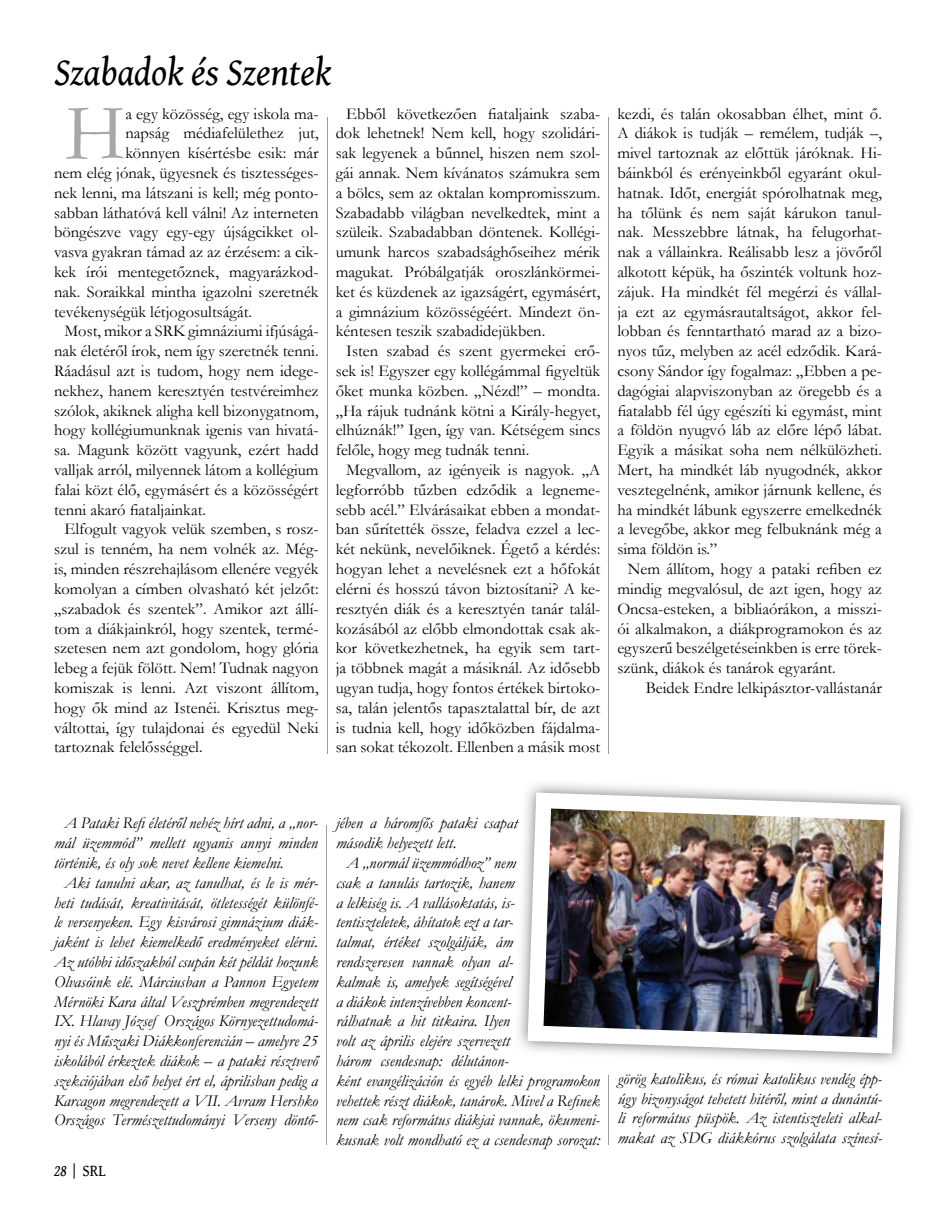
<style>
.page{position:relative;width:936px;height:1208px;background:#fff}
.page>*{position:absolute;margin:0;border:0;box-sizing:border-box;transform-origin:0 0}
.t1{font:79.95px "Garamond";color:#a5a9aa}
.t2{font:italic 39.6px "Gentium Book Basic";color:#000;scale:.91 1}
.t3{font:16.5px/19.8px "Garamond";color:#000;text-align:justify}
.t4{font:italic 16.5px/19.8px "Garamond";color:#000;text-align:justify}
.t5{font:italic 16.5px "Gentium Book Basic";color:#000;scale:.91 1}
.s1{font-style:normal}
</style>
<div class="page">
<hr style="left:327px;top:118px;width:1px;height:636px;background:#9c9d9f">
<hr style="left:608px;top:118px;width:1px;height:636px;background:#9c9d9f">
<img style="left:516px;top:783px;width:394px;height:280px">
<img style="left:513px;top:817px;width:6px;height:15px">
<img style="left:513px;top:861px;width:3px;height:7px">
<svg style="left:513px;top:881px;width:2px;height:97px"></svg>
<img style="left:527px;top:792px;width:373px;height:261px">
<hr style="left:326px;top:825px;width:1px;height:319px;background:#9c9d9f">
<hr style="left:608px;top:1075px;width:1px;height:69px;background:#9c9d9f">
<h2 class="t2" style="left:54px;top:43px;width:306px">Szabadok és Szentek</h2>
<h1 class="t1" style="left:64px;top:79px;width:62px">H</h1>
<p class="t3" style="left:125px;top:103px;width:195px">a egy közösség, egy iskola ma-</p>
<p class="t3" style="left:125px;top:123px;width:195px">napság médiafelülethez jut,</p>
<p class="t3" style="left:125px;top:143px;width:195px">könnyen kísértésbe esik: már</p>
<p class="t3" style="left:54px;top:162px;width:266px">nem elég jónak, ügyesnek és tisztességes-</p>
<p class="t3" style="left:54px;top:182px;width:266px">nek lenni, ma látszani is kell; még ponto-</p>
<p class="t3" style="left:54px;top:202px;width:266px">sabban láthatóvá kell válni! Az interneten</p>
<p class="t3" style="left:54px;top:222px;width:266px">böngészve vagy egy-egy újságcikket ol-</p>
<p class="t3" style="left:54px;top:242px;width:266px">vasva gyakran támad az az érzésem: a cik-</p>
<p class="t3" style="left:54px;top:261px;width:266px">kek írói mentegetőznek, magyarázkod-</p>
<p class="t3" style="left:54px;top:281px;width:266px">nak. Soraikkal mintha igazolni szeretnék</p>
<p class="t3" style="left:54px;top:301px;width:200px">tevékenységük létjogosultságát.</p>
<p class="t3" style="left:64px;top:321px;width:255px">Most, mikor a SRK gimnáziumi ifjúságá-</p>
<p class="t3" style="left:54px;top:341px;width:266px">nak életéről írok, nem így szeretnék tenni.</p>
<p class="t3" style="left:54px;top:360px;width:266px">Ráadásul azt is tudom, hogy nem idege-</p>
<p class="t3" style="left:54px;top:380px;width:266px">nekhez, hanem keresztyén testvéreimhez</p>
<p class="t3" style="left:54px;top:400px;width:266px">szólok, akiknek aligha kell bizonygatnom,</p>
<p class="t3" style="left:54px;top:420px;width:266px">hogy kollégiumunknak igenis van hivatá-</p>
<p class="t3" style="left:54px;top:440px;width:266px">sa. Magunk között vagyunk, ezért hadd</p>
<p class="t3" style="left:54px;top:459px;width:266px">valljak arról, milyennek látom a kollégium</p>
<p class="t3" style="left:54px;top:479px;width:266px">falai közt élő, egymásért és a közösségért</p>
<p class="t3" style="left:54px;top:499px;width:154px">tenni akaró fiataljainkat.</p>
<p class="t3" style="left:64px;top:519px;width:255px">Elfogult vagyok velük szemben, s rosz-</p>
<p class="t3" style="left:54px;top:539px;width:266px">szul is tenném, ha nem volnék az. Még-</p>
<p class="t3" style="left:54px;top:558px;width:266px">is, minden részrehajlásom ellenére vegyék</p>
<p class="t3" style="left:54px;top:578px;width:266px">komolyan a címben olvasható két jelzőt:</p>
<p class="t3" style="left:54px;top:598px;width:266px">„szabadok és szentek”. Amikor azt állí-</p>
<p class="t3" style="left:54px;top:618px;width:266px">tom a diákjainkról, hogy szentek, termé-</p>
<p class="t3" style="left:54px;top:638px;width:266px">szetesen nem azt gondolom, hogy glória</p>
<p class="t3" style="left:54px;top:657px;width:266px">lebeg a fejük fölött. Nem! Tudnak nagyon</p>
<p class="t3" style="left:54px;top:677px;width:266px">komiszak is lenni. Azt viszont állítom,</p>
<p class="t3" style="left:54px;top:697px;width:266px">hogy ők mind az Istenéi. Krisztus meg-</p>
<p class="t3" style="left:54px;top:717px;width:266px">váltottai, így tulajdonai és egyedül Neki</p>
<p class="t3" style="left:54px;top:737px;width:150px">tartoznak felelősséggel.</p>
<p class="t3" style="left:335px;top:103px;width:266px;text-indent:10px">Ebből következően fiataljaink szaba&shy;dok lehetnek! Nem kell, hogy szolidári&shy;sak legyenek a bűnnel, hiszen nem szol&shy;gái annak. Nem kívánatos számukra sem a bölcs, sem az oktalan kompromisszum.<br>Szabadabb világban nevelkedtek, mint a szüleik. Szabadabban döntenek. Kollégi&shy;umunk harcos szabadsághőseihez mérik magukat. Próbálgatják oroszlánkörmei&shy;ket és küzdenek az igazságért, egymásért, a gimnázium közösségéért. Mindezt ön&shy;kéntesen teszik szabadidejükben.</p>
<p class="t3" style="left:335px;top:341px;width:266px;text-indent:10px">Isten szabad és szent gyermekei erő&shy;sek is! Egyszer egy kollégámmal figyeltük őket munka közben. „Nézd!” – mondta. „Ha rájuk tudnánk kötni a Király-hegyet, elhúznák!” Igen, így van. Kétségem sincs felőle, hogy meg tudnák tenni.</p>
<p class="t3" style="left:335px;top:459px;width:266px;text-indent:10px">Megvallom, az igényeik is nagyok. „A legforróbb tűzben edződik a legneme&shy;sebb acél.” Elvárásaikat ebben a mondat&shy;ban sűrítették össze, feladva ezzel a lec&shy;két nekünk, nevelőiknek. Égető a kérdés: hogyan lehet a nevelésnek ezt a hőfokát elérni és hosszú távon biztosítani? A ke&shy;resztyén diák és a keresztyén tanár talál&shy;kozásából az előbb elmondottak csak ak&shy;kor következhetnek, ha egyik sem tart&shy;ja többnek magát a másiknál. Az idősebb ugyan tudja, hogy fontos értékek birtoko&shy;sa, talán jelentős tapasztalattal bír, de azt is tudnia kell, hogy időközben fájdalma&shy;san sokat tékozolt. Ellenben a másik most</p>
<p class="t3" style="left:617px;top:103px;width:266px">kezdi, és talán okosabban élhet, mint ő.<br>A diákok is tudják – remélem, tudják –, mivel tartoznak az előttük járóknak. Hi&shy;báinkból és erényeinkből egyaránt okul&shy;hatnak. Időt, energiát spórolhatnak meg, ha tőlünk és nem saját kárukon tanul&shy;nak. Messzebbre látnak, ha felugorhat&shy;nak a vállainkra. Reálisabb lesz a jövőről alkotott képük, ha őszinték voltunk hoz&shy;zájuk. Ha mindkét fél megérzi és vállal&shy;ja ezt az egymásrautaltságot, akkor fel&shy;lobban és fenntartható marad az a bizo&shy;nyos tűz, melyben az acél edződik. Kará&shy;csony Sándor így fogalmaz: „Ebben a pe&shy;dagógiai alapviszonyban az öregebb és a fiatalabb fél úgy egészíti ki egymást, mint a földön nyugvó láb az előre lépő lábat.<br>Egyik a másikat soha nem nélkülözheti.<br>Mert, ha mindkét láb nyugodnék, akkor vesztegelnénk, amikor járnunk kellene, és ha mindkét lábunk egyszerre emelkednék a levegőbe, akkor meg felbuknánk még a sima földön is.”</p>
<p class="t3" style="left:617px;top:558px;width:266px;text-indent:10px">Nem állítom, hogy a pataki refiben ez mindig megvalósul, de azt igen, hogy az Oncsa-esteken, a bibliaórákon, a misszi&shy;ói alkalmakon, a diákprogramokon és az egyszerű beszélgetéseinkben is erre törek&shy;szünk, diákok és tanárok egyaránt.</p>
<p class="t3" style="left:645px;top:677px;width:237px">Beidek Endre lelkipásztor-vallástanár</p>
<p class="t4" style="left:54px;top:812px;width:265px;text-indent:10px">A Pataki Refiéletéről nehéz hírt adni, a „nor&shy;mál üzemmód” mellett ugyanis annyi minden történik, és oly sok nevet kellene kiemelni.</p>
<p class="t4" style="left:54px;top:872px;width:265px;text-indent:10px">Aki tanulni akar, az tanulhat, és le is mér&shy;heti tudását, kreativitását, ötletességét különfé&shy;le versenyeken. Egy kisvárosi gimnázium diák&shy;jaként is lehet kiemelkedő eredményeket elérni.<br>Az utóbbi időszakból csupán két példát hozunk Olvasóink elé. Márciusban a Pannon Egyetem Mérnöki Kara által Veszprémben megrendezett IX. Hlavay József Országos Környezettudomá&shy;nyi és Műszaki Diákkonferencián – amelyre 25 iskolából érkeztek diákok – a pataki résztvevő szekciójában első helyet ért el, áprilisban pedig a Karcagon megrendezett a VII. Avram Hershko Országos Természettudományi Verseny döntő-</p>
<p class="t5" style="left:54px;top:1158px;width:58px">28 | <span class="s1">SRL</span></p>
<p class="t4" style="left:336px;top:812px;width:183px">jében a háromfős pataki csapat második helyezett lett.</p>
<p class="t4" style="left:336px;top:852px;width:265px;text-align:left;text-indent:10px">A „normál üzemmódhoz” nem<br>csak a tanulás tartozik, hanem<br>a lelkiség is. A vallásoktatás, is-<br>tentiszteletek, áhítatok ezt a tar-<br>talmat, értéket szolgálják, ám<br>rendszeresen vannak olyan al-<br>kalmak is, amelyek segítségével<br>a diákok intenzívebben koncent-<br>rálhatnak a hit titkaira. Ilyen<br>volt az április elejére szervezett<br>három csendesnap: délutánon-<br>ként evangélizáción és egyéb lelki programokon vehettek részt diákok, tanárok. Mivel a Refinek nem csak református diákjai vannak, ökumeni&shy;kusnak volt mondható ez a csendesnap sorozat:</p>
<p class="t4" style="left:618px;top:1068px;width:265px">görög katolikus, és római katolikus vendég épp&shy;úgy bizonyságot tehetett hitéről, mint a dunántú&shy;li református püspök. Az istentiszteleti alkal&shy;makat az SDG diákkórus szolgálata színesí-</p>
</div>
